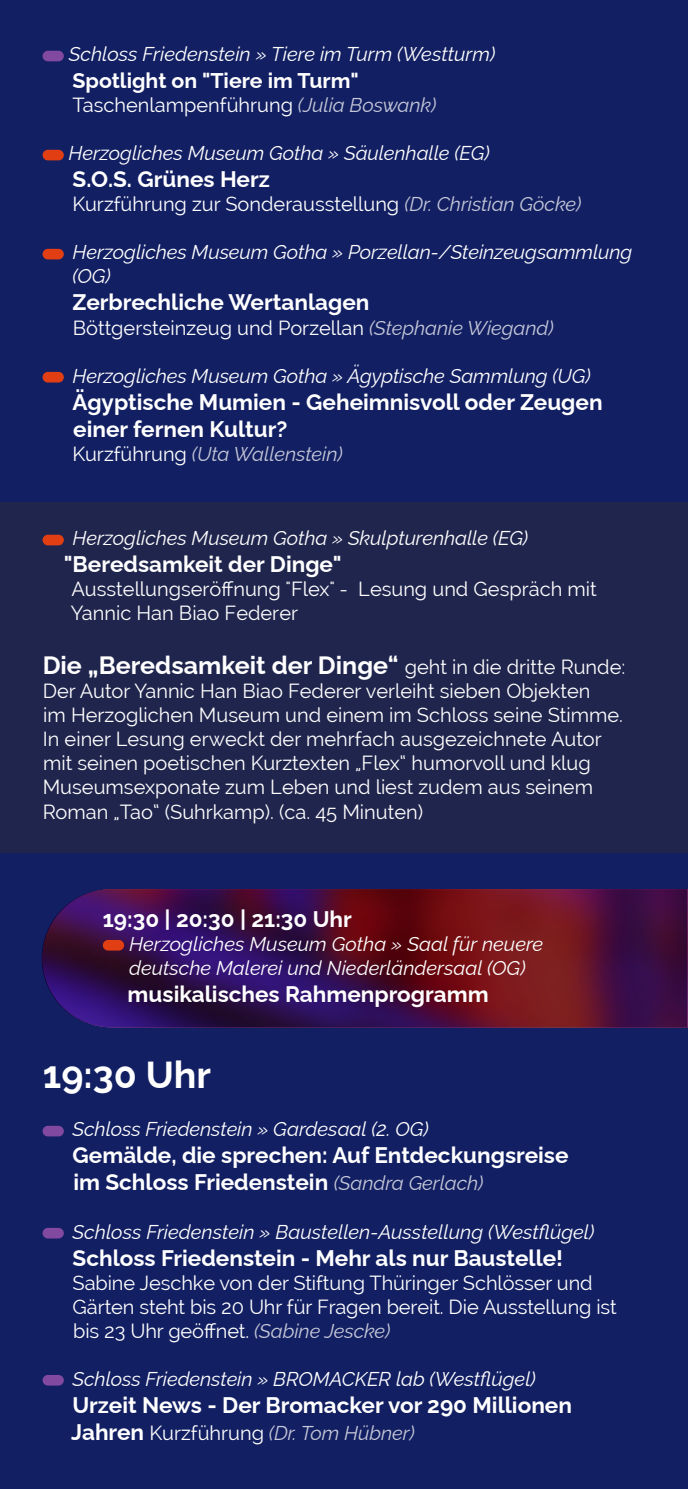
<style>
.page{position:relative;width:688px;height:1489px;background:#fff}
.page>*{position:absolute;margin:0;border:0;box-sizing:border-box;transform-origin:0 0}
.t1{font:700 37.5px "Raleway";color:#fff}
.t2{font:700 25px "Raleway";color:#fff}
.t3{font:700 22.5px/27px "Raleway";color:#fff}
.t4{font:700 21.25px "Raleway";color:#fff}
.t5{font:20px/24px "Raleway";color:#fff}
.t6{font:italic 20px/24px "Raleway";letter-spacing:-.005em;color:#fff}
.t7{font:italic 20px "Raleway";letter-spacing:-.005em;color:#c4c7d8}
.s1{font-style:italic;color:#c4c7d8}
.s2{font-style:normal;color:#fff}
.s3{font-weight:400;font-size:20px}
.s4{font-weight:400;font-style:italic;font-size:20px;color:#c4c7d8}
.s5{font-weight:700;font-style:normal;font-size:22.5px;color:#fff}
</style>
<div class="page">
<div style="left:0;top:0;width:687px;height:1488px;background:#121f62"></div>
<div style="left:0;top:502px;width:687px;height:350px;background:#20254d"></div>
<div style="left:43px;top:534px;width:21px;height:11px;background:#e13e13;border-radius:5px"></div>
<div style="left:43px;top:51px;width:21px;height:10px;background:#8249a1;border-radius:5px"></div>
<div style="left:43px;top:150px;width:21px;height:10px;background:#e13e13;border-radius:5px"></div>
<div style="left:43px;top:249px;width:21px;height:10px;background:#e13e13;border-radius:5px"></div>
<div style="left:43px;top:372px;width:21px;height:10px;background:#e13e13;border-radius:5px"></div>
<svg style="left:42px;top:889px;width:644px;height:138px;background:#490f3b"></svg>
<div style="left:103px;top:939px;width:21px;height:11px;background:#e13e13;border-radius:5px"></div>
<div style="left:43px;top:1125px;width:21px;height:11px;background:#8249a1;border-radius:5px"></div>
<div style="left:43px;top:1227px;width:21px;height:11px;background:#8249a1;border-radius:5px"></div>
<div style="left:43px;top:1374px;width:21px;height:11px;background:#8249a1;border-radius:5px"></div>
<p class="t6" style="left:69px;top:40px;width:428px">Schloss Friedenstein » Tiere im Turm (Westturm)</p>
<p class="t4" style="left:73px;top:64px;width:287px">Spotlight on "Tiere im Turm"</p>
<p class="t5" style="left:73px;top:93px;width:365px">Taschenlampenführung <span class="s1">(Julia Boswank)</span></p>
<p class="t6" style="left:69px;top:139px;width:422px">Herzogliches Museum Gotha » Säulenhalle (EG)</p>
<p class="t3" style="left:73px;top:164px;width:199px">S.O.S. Grünes Herz</p>
<p class="t5" style="left:73px;top:192px;width:510px">Kurzführung zur Sonderausstellung <span class="s1">(Dr. Christian Göcke)</span></p>
<p class="t6" style="left:72px;top:238px;width:561px">Herzogliches Museum Gotha » Porzellan-/Steinzeugsammlung (OG)</p>
<p class="t3" style="left:73px;top:287px;width:298px">Zerbrechliche Wertanlagen</p>
<p class="t5" style="left:73px;top:315px;width:482px">Böttgersteinzeug und Porzellan <span class="s1">(Stephanie Wiegand)</span></p>
<p class="t6" style="left:73px;top:361px;width:519px">Herzogliches Museum Gotha » Ägyptische Sammlung (UG)</p>
<p class="t3" style="left:73px;top:386px;width:531px">Ägyptische Mumien - Geheimnisvoll oder Zeugen einer fernen Kultur?</p>
<p class="t7" style="left:73px;top:438px;width:271px"><span class="s2">Kurzführung</span> (Uta Wallenstein)</p>
<p class="t6" style="left:73px;top:524px;width:457px">Herzogliches Museum Gotha » Skulpturenhalle (EG)</p>
<p class="t3" style="left:64px;top:548px;width:279px">"Beredsamkeit der Dinge"</p>
<p class="t5" style="left:71px;top:577px;width:527px">Ausstellungseröffnung "Flex" - Lesung und Gespräch mit<br>Yannic Han Biao Federer</p>
<p class="t2" style="left:43px;top:646px;width:584px">Die „Beredsamkeit der Dinge“ <span class="s3">geht in die dritte Runde:</span></p>
<p class="t5" style="left:43px;top:679px;width:581px">Der Autor Yannic Han Biao Federer verleiht sieben Objekten<br>im Herzoglichen Museum und einem im Schloss seine Stimme.<br>In einer Lesung erweckt der mehrfach ausgezeichnete Autor mit seinen poetischen Kurztexten „Flex“ humorvoll und klug Museumsexponate zum Leben und liest zudem aus seinem Roman „Tao“ (Suhrkamp). (ca. 45 Minuten)</p>
<p class="t3" style="left:103px;top:902px;width:250px">19:30 | 20:30 | 21:30 Uhr</p>
<p class="t6" style="left:129px;top:929px;width:415px">Herzogliches Museum Gotha » Saal für neuere deutsche Malerei und Niederländersaal (OG)</p>
<p class="t3" style="left:128px;top:977px;width:362px">musikalisches Rahmenprogramm</p>
<h1 class="t1" style="left:43px;top:1046px;width:169px">19:30 Uhr</h1>
<p class="t6" style="left:73px;top:1115px;width:358px">Schloss Friedenstein » Gardesaal (2. OG)</p>
<p class="t3" style="left:73px;top:1139px;width:497px">Gemälde, die sprechen: Auf Entdeckungsreise im Schloss Friedenstein <span class="s4">(Sandra Gerlach)</span></p>
<p class="t6" style="left:73px;top:1217px;width:523px">Schloss Friedenstein » Baustellen-Ausstellung (Westflügel)</p>
<p class="t3" style="left:73px;top:1241px;width:492px">Schloss Friedenstein - Mehr als nur Baustelle!</p>
<p class="t5" style="left:72px;top:1270px;width:545px">Sabine Jeschke von der Stiftung Thüringer Schlösser und<br>Gärten steht bis 20 Uhr für Fragen bereit. Die Ausstellung ist bis 23 Uhr geöffnet. <span class="s1">(Sabine Jescke)</span></p>
<p class="t6" style="left:73px;top:1364px;width:464px">Schloss Friedenstein » BROMACKER lab (Westflügel)</p>
<p class="t3" style="left:73px;top:1388px;width:501px">Urzeit News - Der Bromacker vor 290 Millionen</p>
<p class="t7" style="left:71px;top:1416px;width:345px"><span class="s5">Jahren</span> <span class="s2">Kurzführung</span> (Dr. Tom Hübner)</p>
</div>
